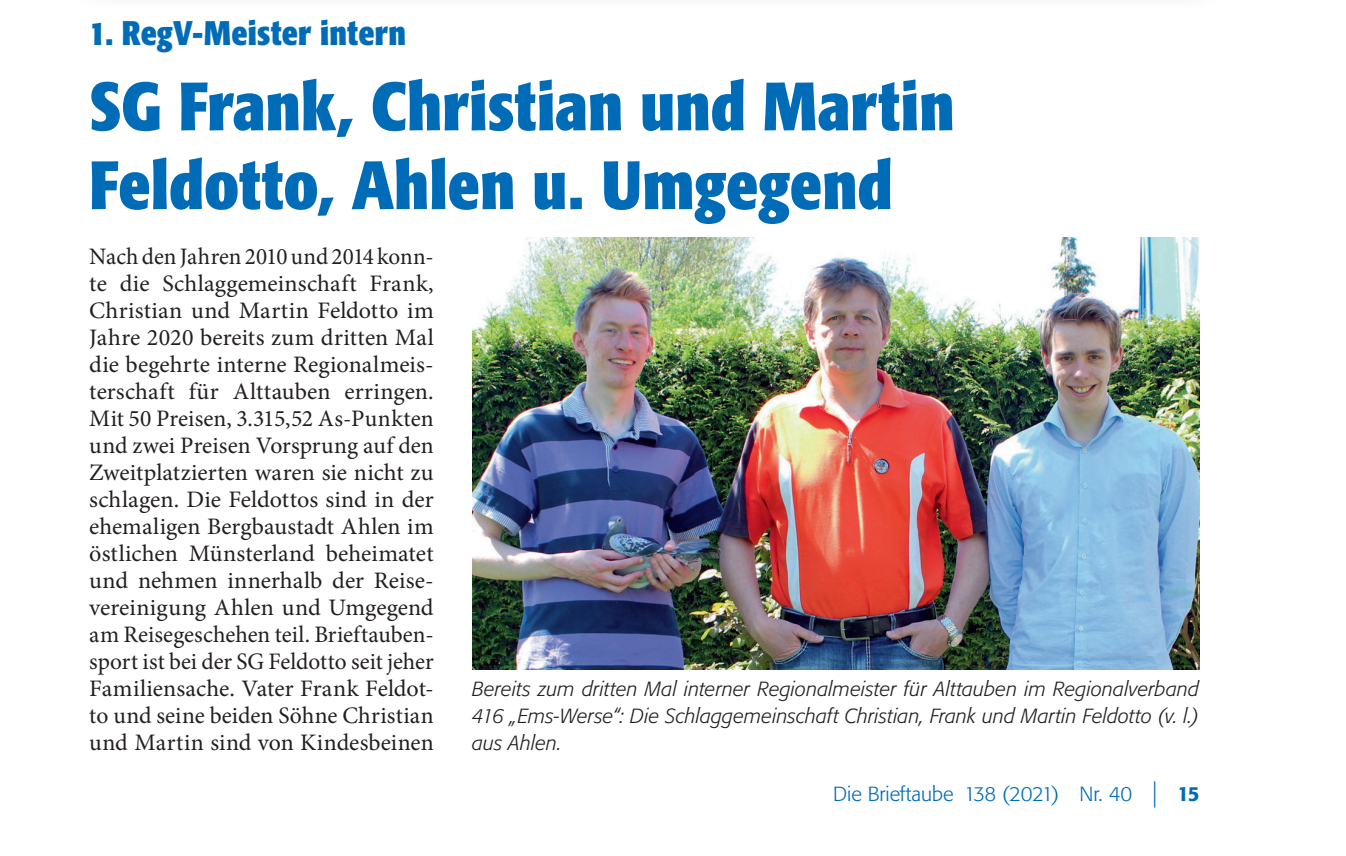
<style>
.page{position:relative;width:1346px;height:856px;background:#fff}
.page>*{position:absolute;margin:0;border:0;box-sizing:border-box;transform-origin:0 0}
.t1{font:700 67.5px/78.8px "Formata Condensed BQ";color:#006cb7}
.t2{font:700 33.75px "Formata Condensed BQ";letter-spacing:.005em;color:#006cb7}
.t3{font:23.62px/27px "Minion Pro";letter-spacing:.005em;color:#231f20;text-align:justify}
.t4{font:italic 300 20.25px/27px "Formata BQ";letter-spacing:.005em;color:#231f20;text-align:justify}
.t5{font:300 20.25px "Formata BQ";color:#006cb7}
.s1{font-size:26.32px}
.s2{font-weight:500}
</style>
<div class="page">
<img style="left:472px;top:237px;width:727px;height:432px">
<h2 class="t2" style="left:89px;top:19px;width:318px">1. RegV-Meister intern</h2>
<h1 class="t1" style="left:89px;top:73px;width:867px">SG Frank, Christian und Martin<br>Feldotto, Ahlen u. Umgegend</h1>
<p class="t3" style="left:89px;top:245px;width:346px">Nach denJahren 2010 und2014konn&shy;te die Schlaggemeinschaft Frank, Christian und Martin Feldotto im Jahre 2020 bereits zum dritten Mal die begehrte interne Regionalmeis&shy;terschaft für Alttauben erringen.<br>Mit 50 Preisen, 3.315,52 As-Punkten und zwei Preisen Vorsprung auf den Zweitplatzierten waren sie nicht zu schlagen. Die Feldottos sind in der ehemaligen Bergbaustadt Ahlen im östlichen Münsterland beheimatet und nehmen innerhalb der Reise&shy;vereinigung Ahlen und Umgegend am Reisegeschehen teil. Brieftauben&shy;sport ist bei der SG Feldotto seit jeher Familiensache. Vater Frank Feldot&shy;to und seine beiden Söhne Christian und Martin sind von Kindesbeinen</p>
<p class="t4" style="left:472px;top:677px;width:729px">Bereits zum dritten Mal interner Regionalmeister für Alttauben im Regionalverband 416 „Ems-Werse“: Die Schlaggemeinschaft Christian, Frank und Martin Feldotto (v. l.) aus Ahlen.</p>
<p class="t5" style="left:833px;top:785px;width:368px">Die Brieftaube 138 (2021) Nr. 40 <span class="s1">|</span> <span class="s2">15</span></p>
</div>
